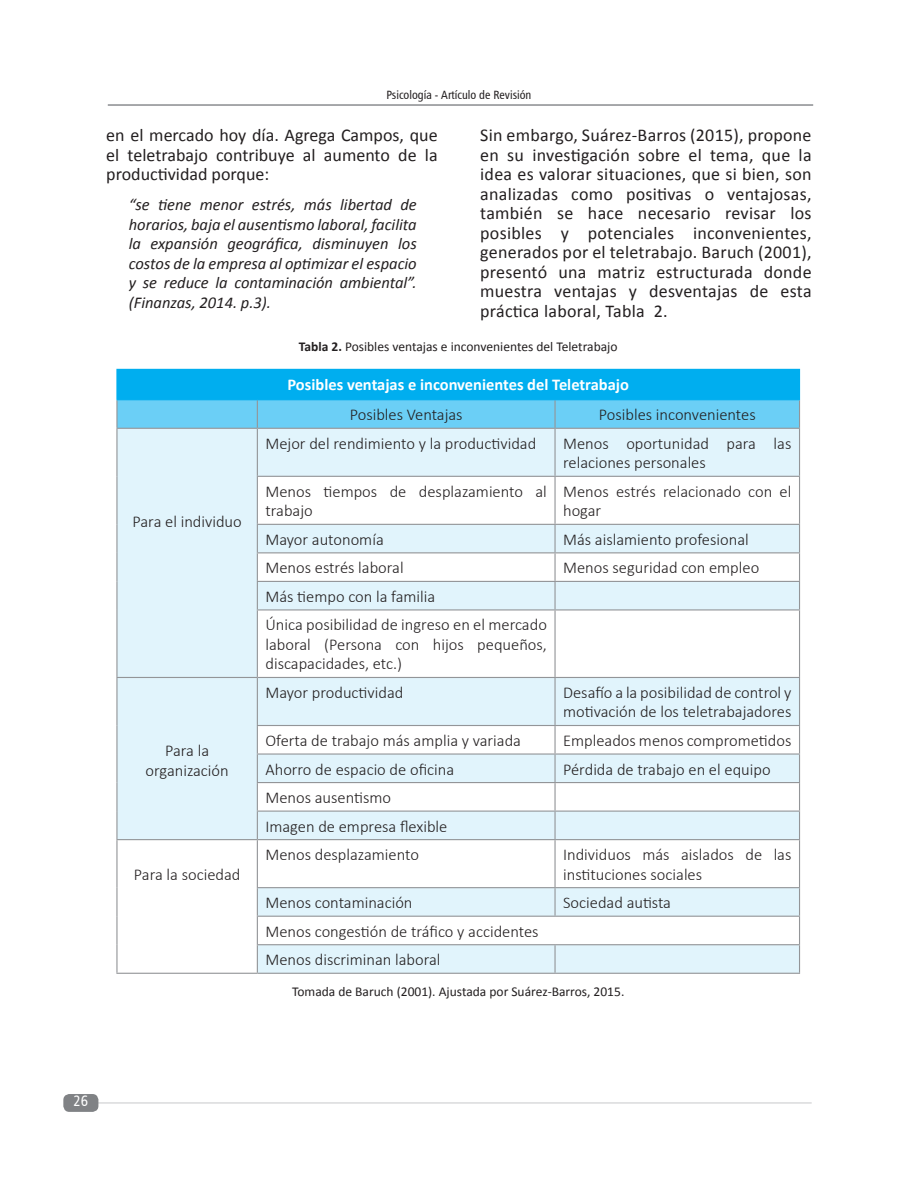
<style>
.page{position:relative;width:918px;height:1188px;background:#fff}
.page>*{position:absolute;margin:0;border:0;box-sizing:border-box;transform-origin:0 0}
.t1{font:18px/19.5px "Calibri";color:#231f20;text-align:justify}
.t2{font:300 16.5px/19.5px "Calibri";color:#231f20}
.t3{font:italic 16.5px/19.5px "Calibri";color:#231f20;text-align:justify}
.t4{font:700 16.5px "Calibri";color:#fff}
.t5{font:15px "Humanist 777 BT Roman Condensed B";color:#fff}
.t6{font:13.5px "Calibri";color:#231f20}
.t7{font:12px "Humanist 777 BT Roman Condensed B";color:#231f20}
.s1{font-weight:700}
</style>
<div class="page">
<hr style="left:108px;top:104px;width:705px;height:2px;background:#8a8c8f">
<hr style="left:98px;top:1103px;width:714px;height:1px;background:#c7c8ca">
<div style="left:63px;top:1094px;width:35px;height:18px;background:#808285;border-radius:6px"></div>
<svg style="left:118px;top:429px;width:681px;height:544px;fill:#e1f4fc"></svg>
<hr style="left:116px;top:400px;width:2px;height:28px;background:#939598">
<hr style="left:116px;top:428px;width:141px;height:1px;background:#939598">
<hr style="left:116px;top:429px;width:2px;height:47px;background:#939598">
<hr style="left:116px;top:476px;width:2px;height:48px;background:#939598">
<hr style="left:116px;top:524px;width:2px;height:29px;background:#939598">
<hr style="left:116px;top:553px;width:2px;height:28px;background:#939598">
<hr style="left:116px;top:581px;width:2px;height:29px;background:#939598">
<hr style="left:116px;top:610px;width:2px;height:67px;background:#939598">
<hr style="left:257px;top:428px;width:298px;height:1px;background:#939598">
<hr style="left:257px;top:429px;width:1px;height:47px;background:#939598">
<hr style="left:555px;top:428px;width:245px;height:1px;background:#939598">
<hr style="left:554px;top:429px;width:2px;height:47px;background:#939598">
<hr style="left:799px;top:429px;width:1px;height:47px;background:#939598">
<hr style="left:257px;top:476px;width:298px;height:1px;background:#939598">
<hr style="left:257px;top:477px;width:1px;height:47px;background:#939598">
<hr style="left:555px;top:476px;width:245px;height:1px;background:#939598">
<hr style="left:554px;top:477px;width:2px;height:47px;background:#939598">
<hr style="left:799px;top:477px;width:1px;height:47px;background:#939598">
<hr style="left:257px;top:524px;width:298px;height:1px;background:#939598">
<hr style="left:555px;top:524px;width:245px;height:1px;background:#939598">
<hr style="left:554px;top:525px;width:2px;height:27px;background:#939598">
<hr style="left:257px;top:552px;width:298px;height:1px;background:#939598">
<hr style="left:555px;top:552px;width:245px;height:1px;background:#939598">
<hr style="left:554px;top:553px;width:2px;height:28px;background:#939598">
<hr style="left:257px;top:581px;width:298px;height:1px;background:#939598">
<svg style="left:257px;top:525px;width:1px;height:84px"></svg>
<hr style="left:555px;top:581px;width:245px;height:1px;background:#939598">
<hr style="left:554px;top:582px;width:2px;height:27px;background:#939598">
<svg style="left:799px;top:525px;width:1px;height:84px"></svg>
<hr style="left:257px;top:609px;width:298px;height:2px;background:#939598">
<hr style="left:257px;top:611px;width:1px;height:66px;background:#939598">
<hr style="left:555px;top:609px;width:245px;height:2px;background:#939598">
<hr style="left:554px;top:611px;width:2px;height:66px;background:#939598">
<hr style="left:799px;top:611px;width:1px;height:66px;background:#939598">
<hr style="left:116px;top:677px;width:141px;height:1px;background:#939598">
<hr style="left:116px;top:678px;width:2px;height:48px;background:#939598">
<hr style="left:116px;top:726px;width:2px;height:28px;background:#939598">
<hr style="left:116px;top:754px;width:2px;height:29px;background:#939598">
<hr style="left:116px;top:783px;width:2px;height:28px;background:#939598">
<hr style="left:116px;top:811px;width:2px;height:28px;background:#939598">
<hr style="left:257px;top:677px;width:298px;height:1px;background:#939598">
<hr style="left:257px;top:678px;width:1px;height:47px;background:#939598">
<hr style="left:555px;top:677px;width:245px;height:1px;background:#939598">
<hr style="left:554px;top:678px;width:2px;height:47px;background:#939598">
<hr style="left:799px;top:678px;width:1px;height:47px;background:#939598">
<hr style="left:257px;top:725px;width:298px;height:1px;background:#939598">
<hr style="left:555px;top:725px;width:245px;height:1px;background:#939598">
<hr style="left:554px;top:726px;width:2px;height:27px;background:#939598">
<hr style="left:257px;top:753px;width:298px;height:2px;background:#939598">
<hr style="left:555px;top:753px;width:245px;height:2px;background:#939598">
<hr style="left:554px;top:755px;width:2px;height:27px;background:#939598">
<hr style="left:257px;top:782px;width:298px;height:1px;background:#939598">
<hr style="left:555px;top:782px;width:245px;height:1px;background:#939598">
<hr style="left:554px;top:783px;width:2px;height:28px;background:#939598">
<hr style="left:257px;top:811px;width:298px;height:1px;background:#939598">
<svg style="left:257px;top:726px;width:1px;height:113px"></svg>
<hr style="left:555px;top:811px;width:245px;height:1px;background:#939598">
<hr style="left:554px;top:812px;width:2px;height:27px;background:#939598">
<svg style="left:799px;top:726px;width:1px;height:113px"></svg>
<hr style="left:116px;top:839px;width:141px;height:1px;background:#939598">
<hr style="left:116px;top:840px;width:2px;height:48px;background:#939598">
<hr style="left:116px;top:888px;width:2px;height:28px;background:#939598">
<hr style="left:116px;top:916px;width:2px;height:29px;background:#939598">
<hr style="left:116px;top:945px;width:2px;height:28px;background:#939598">
<hr style="left:116px;top:973px;width:141px;height:1px;background:#939598">
<hr style="left:257px;top:839px;width:298px;height:1px;background:#939598">
<hr style="left:257px;top:840px;width:1px;height:47px;background:#939598">
<hr style="left:555px;top:839px;width:245px;height:1px;background:#939598">
<hr style="left:554px;top:840px;width:2px;height:47px;background:#939598">
<hr style="left:799px;top:840px;width:1px;height:47px;background:#939598">
<hr style="left:257px;top:887px;width:298px;height:1px;background:#939598">
<hr style="left:555px;top:887px;width:245px;height:1px;background:#939598">
<hr style="left:554px;top:888px;width:2px;height:28px;background:#939598">
<hr style="left:257px;top:916px;width:298px;height:1px;background:#939598">
<hr style="left:555px;top:916px;width:245px;height:1px;background:#939598">
<hr style="left:257px;top:944px;width:298px;height:1px;background:#939598">
<svg style="left:257px;top:888px;width:1px;height:85px"></svg>
<hr style="left:555px;top:944px;width:245px;height:1px;background:#939598">
<hr style="left:554px;top:945px;width:2px;height:28px;background:#939598">
<svg style="left:799px;top:888px;width:1px;height:85px"></svg>
<hr style="left:257px;top:973px;width:298px;height:1px;background:#939598">
<hr style="left:555px;top:973px;width:245px;height:1px;background:#939598">
<hr style="left:116px;top:369px;width:141px;height:1px;background:#00aeef">
<hr style="left:116px;top:370px;width:2px;height:29px;background:#00aeef">
<hr style="left:257px;top:369px;width:298px;height:1px;background:#00aeef">
<hr style="left:555px;top:369px;width:245px;height:1px;background:#00aeef">
<svg style="left:117px;top:370px;width:683px;height:58px;background:#34bdf1"></svg>
<hr style="left:116px;top:399px;width:141px;height:1px;background:#00aeef">
<hr style="left:257px;top:399px;width:298px;height:1px;background:#00aeef">
<hr style="left:555px;top:399px;width:245px;height:1px;background:#00aeef">
<p class="t7" style="left:386px;top:87px;width:146px">Psicología - Artículo de Revisión</p>
<p class="t1" style="left:480px;top:125px;width:333px">Sin embargo, Suárez-Barros (2015), propone en su investigación sobre el tema, que la idea es valorar situaciones, que si bien, son analizadas como positivas o ventajosas, también se hace necesario revisar los posibles y potenciales inconvenientes, generados por el teletrabajo. Baruch (2001), presentó una matriz estructurada donde muestra ventajas y desventajas de esta práctica laboral, Tabla 2.</p>
<p class="t6" style="left:299px;top:338px;width:320px"><span class="s1">Tabla 2.</span> Posibles ventajas e inconvenientes del Teletrabajo</p>
<p class="t4" style="left:287px;top:374px;width:343px">Posibles ventajas e inconvenientes del Teletrabajo</p>
<p class="t2" style="left:350px;top:405px;width:114px">Posibles Ventajas</p>
<p class="t2" style="left:599px;top:405px;width:158px">Posibles inconvenientes</p>
<p class="t1" style="left:106px;top:125px;width:333px">en el mercado hoy día. Agrega Campos, que el teletrabajo contribuye al aumento de la productividad porque:</p>
<p class="t3" style="left:129px;top:194px;width:290px">“se tiene menor estrés, más libertad de horarios, baja el ausentismo laboral, facilita la expansión geográfica, disminuyen los costos de la empresa al optimizar el espacio y se reduce la contaminación ambiental”. (Finanzas, 2014. p.3).</p>
<p class="t2" style="left:133px;top:511px;width:111px">Para el individuo</p>
<p class="t2" style="left:146px;top:741px;width:85px;text-align:center">Para la organización</p>
<p class="t2" style="left:134px;top:864px;width:108px">Para la sociedad</p>
<p class="t2" style="left:265px;top:433px;width:272px">Mejor del rendimiento y la productividad</p>
<p class="t2" style="left:563px;top:433px;width:230px">Menos oportunidad para las relaciones personales</p>
<p class="t2" style="left:265px;top:481px;width:283px">Menos tiempos de desplazamiento al trabajo</p>
<p class="t2" style="left:563px;top:481px;width:230px">Menos estrés relacionado con el hogar</p>
<p class="t2" style="left:265px;top:529px;width:120px">Mayor autonomía</p>
<p class="t2" style="left:563px;top:529px;width:187px">Más aislamiento profesional</p>
<p class="t2" style="left:265px;top:558px;width:140px">Menos estrés laboral</p>
<p class="t2" style="left:563px;top:558px;width:198px">Menos seguridad con empleo</p>
<p class="t2" style="left:265px;top:582px;width:283px;line-height:28.5px">Más tiempo con la familia<br>Única posibilidad de ingreso en el mercado</p>
<p class="t2" style="left:265px;top:635px;width:283px">laboral (Persona con hijos pequeños, discapacidades, etc.)</p>
<p class="t2" style="left:265px;top:683px;width:139px">Mayor productividad</p>
<p class="t2" style="left:563px;top:683px;width:230px">Desafío a la posibilidad de control y motivación de los teletrabajadores</p>
<p class="t2" style="left:265px;top:731px;width:257px">Oferta de trabajo más amplia y variada</p>
<p class="t2" style="left:563px;top:731px;width:230px">Empleados menos comprometidos</p>
<p class="t2" style="left:265px;top:759px;width:190px">Ahorro de espacio de oficina</p>
<p class="t2" style="left:563px;top:759px;width:209px">Pérdida de trabajo en el equipo</p>
<p class="t2" style="left:265px;top:783px;width:183px;line-height:28.5px">Menos ausentismo<br>Imagen de empresa flexible</p>
<p class="t2" style="left:265px;top:845px;width:155px">Menos desplazamiento</p>
<p class="t2" style="left:563px;top:845px;width:230px">Individuos más aislados de las instituciones sociales</p>
<p class="t2" style="left:265px;top:893px;width:149px">Menos contaminación</p>
<p class="t2" style="left:563px;top:893px;width:109px">Sociedad autista</p>
<p class="t2" style="left:265px;top:917px;width:275px;line-height:28.5px">Menos congestión de tráfico y accidentes<br>Menos discriminan laboral</p>
<p class="t6" style="left:292px;top:983px;width:334px">Tomada de Baruch (2001). Ajustada por Suárez-Barros, 2015.</p>
<p class="t5" style="left:74px;top:1092px;width:16px">26</p>
</div>
